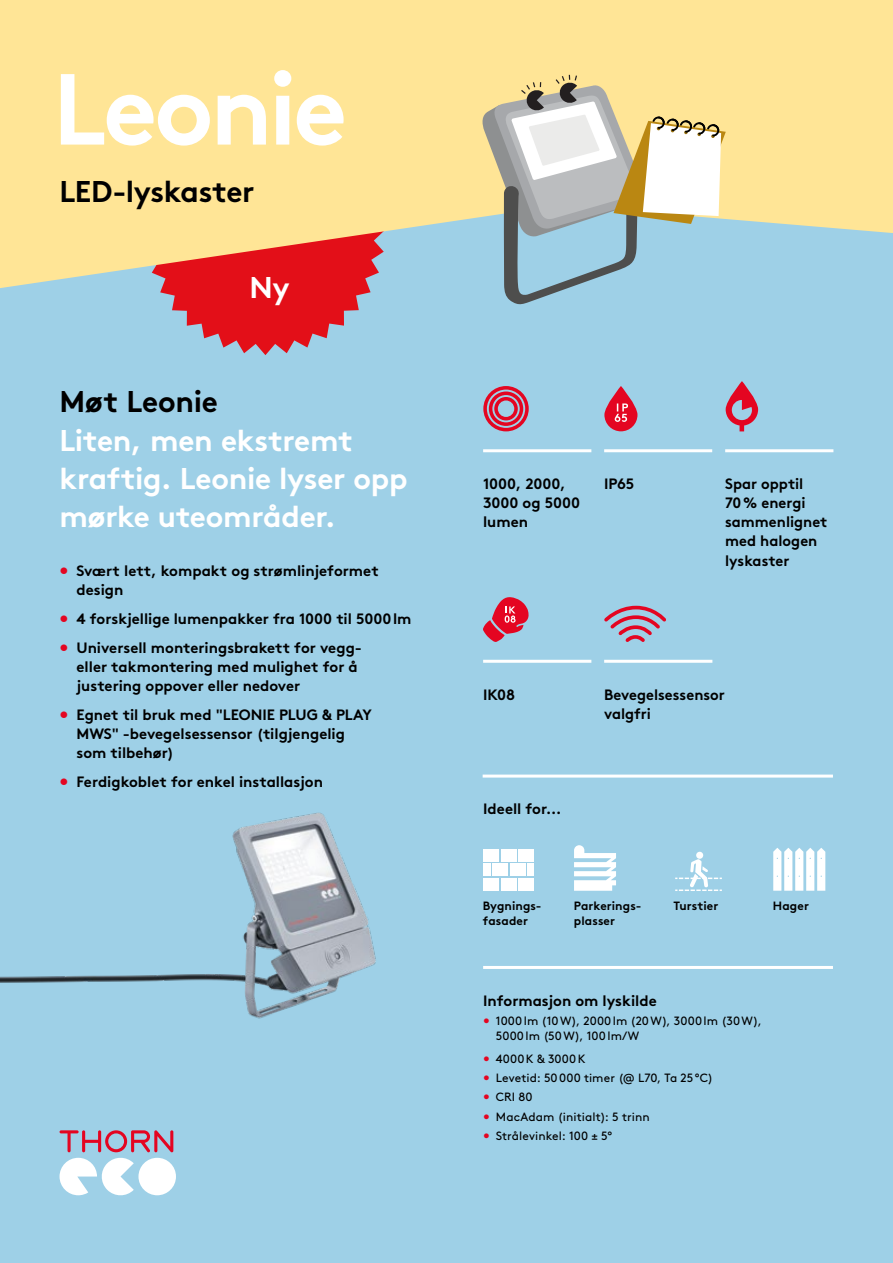
<style>
.page{position:relative;width:893px;height:1263px;background:#9ed0e7}
.page>*{position:absolute;margin:0;border:0;box-sizing:border-box;transform-origin:0 0}
.t1{font:700 100.65px "Brown";letter-spacing:-.035em;color:#fff}
.t2{font:700 30px/38.2px "Brown";letter-spacing:-.01em;color:#fff}
.t3{font:700 30px "Brown";letter-spacing:-.01em;color:#000}
.t4{font:700 15px/19.2px "Brown";color:#000}
.t5{font:12px/14.9px "Brown";letter-spacing:.01em;color:#000}
.t6{font:700 12px/14.9px "Brown";letter-spacing:.01em;color:#000}
.s1{color:#e40521}
</style>
<div class="page">
<svg style="left:160px;top:288px;width:211px;height:67px"></svg>
<svg style="left:0;top:0;width:893px;height:288px;fill:#ffe596"></svg>
<hr style="left:483px;top:966px;width:350px;height:3px;background:#fff">
<hr style="left:483px;top:774px;width:350px;height:3px;background:#fff">
<svg style="left:483px;top:386px;width:46px;height:45px"></svg>
<svg style="left:726px;top:381px;width:32px;height:50px"></svg>
<svg style="left:604px;top:605px;width:62px;height:37px"></svg>
<hr style="left:725px;top:449px;width:108px;height:3px;background:#fff">
<hr style="left:604px;top:660px;width:108px;height:3px;background:#fff">
<hr style="left:604px;top:449px;width:108px;height:3px;background:#fff">
<hr style="left:483px;top:449px;width:108px;height:3px;background:#fff">
<hr style="left:483px;top:660px;width:108px;height:3px;background:#fff">
<svg style="left:483px;top:597px;width:46px;height:45px"></svg>
<div style="left:501px;top:849px;width:15px;height:13px;background:#fff"></div>
<div style="left:493px;top:864px;width:15px;height:12px;background:#fff"></div>
<div style="left:483px;top:849px;width:16px;height:13px;background:#fff"></div>
<div style="left:510px;top:864px;width:16px;height:12px;background:#fff"></div>
<div style="left:528px;top:864px;width:6px;height:12px;background:#fff"></div>
<div style="left:518px;top:849px;width:16px;height:13px;background:#fff"></div>
<div style="left:483px;top:878px;width:16px;height:13px;background:#fff"></div>
<div style="left:501px;top:878px;width:15px;height:13px;background:#fff"></div>
<div style="left:518px;top:878px;width:16px;height:13px;background:#fff"></div>
<div style="left:483px;top:864px;width:7px;height:12px;background:#fff"></div>
<svg style="left:574px;top:845px;width:42px;height:46px"></svg>
<div style="left:696px;top:852px;width:7px;height:7px;background:#fff;border-radius:50%"></div>
<svg style="left:675px;top:859px;width:47px;height:32px"></svg>
<svg style="left:604px;top:386px;width:33px;height:45px"></svg>
<svg style="left:615px;top:403px;width:13px;height:19px"></svg>
<svg style="left:773px;top:848px;width:52px;height:43px"></svg>
<svg style="left:481px;top:75px;width:245px;height:230px"></svg>
<img style="left:0;top:812px;width:376px;height:207px">
<div style="left:138px;top:1158px;width:38px;height:37px;background:#fff;border-radius:50%"></div>
<svg style="left:60px;top:1130px;width:113px;height:65px"></svg>
<h1 class="t1" style="left:53px;top:28px;width:296px">Leonie</h1>
<h2 class="t3" style="left:60px;top:167px;width:197px">LED-lyskaster</h2>
<h2 class="t2" style="left:250px;top:265px;width:42px">Ny</h2>
<h2 class="t3" style="left:60px;top:378px;width:160px">Møt Leonie</h2>
<h2 class="t2" style="left:60px;top:418px;width:350px">Liten, men ekstremt kraftig. Leonie lyser opp mørke uteområder.</h2>
<p class="t4" style="left:77px;top:560px;width:304px;text-indent:-17px"><span class="s1">•</span> Svært lett, kompakt og strømlinjeformet design</p>
<p class="t4" style="left:60px;top:608px;width:354px"><span class="s1">•</span> 4 forskjellige lumenpakker fra 1000 til 5000lm</p>
<p class="t4" style="left:77px;top:636px;width:287px;text-indent:-17px"><span class="s1">•</span> Universell monteringsbrakett for vegg&shy;eller takmontering med mulighet for å justering oppover eller nedover</p>
<p class="t4" style="left:77px;top:703px;width:297px;text-indent:-17px"><span class="s1">•</span> Egnet til bruk med "LEONIE PLUG &amp; PLAY<br>MWS" -bevegelsessensor (tilgjengelig som tilbehør)</p>
<p class="t4" style="left:60px;top:770px;width:265px"><span class="s1">•</span> Ferdigkoblet for enkel installasjon</p>
<p class="t4" style="left:483px;top:473px;width:98px">1000, 2000,<br>3000 og 5000 lumen</p>
<p class="t4" style="left:725px;top:473px;width:104px">Spar opptil<br>70% energi sammenlignet med halogen lyskaster</p>
<p class="t4" style="left:604px;top:473px;width:32px">IP65</p>
<p class="t4" style="left:483px;top:683px;width:33px">IK08</p>
<p class="t4" style="left:483px;top:798px;width:80px">Ideell for...</p>
<p class="t4" style="left:604px;top:683px;width:122px">Bevegelsessensor valgfri</p>
<p class="t6" style="left:483px;top:897px;width:60px">Bygnings&shy;fasader</p>
<p class="t6" style="left:773px;top:897px;width:38px">Hager</p>
<p class="t6" style="left:574px;top:897px;width:69px">Parkerings-</p>
<p class="t6" style="left:673px;top:897px;width:46px">Turstier</p>
<p class="t6" style="left:574px;top:912px;width:43px">plasser</p>
<p class="t4" style="left:483px;top:989px;width:175px">Informasjon om lyskilde</p>
<p class="t5" style="left:496px;top:1012px;width:267px;text-indent:-13px"><span class="s1">•</span> 1000lm (10W), 2000lm (20W), 3000lm (30W),<br>5000lm (50W), 100lm/W</p>
<p class="t5" style="left:483px;top:1050px;width:104px"><span class="s1">•</span> 4000K &amp; 3000K</p>
<p class="t5" style="left:483px;top:1070px;width:232px"><span class="s1">•</span> Levetid: 50000 timer (@ L70, Ta 25°C)</p>
<p class="t5" style="left:483px;top:1089px;width:51px"><span class="s1">•</span> CRI 80</p>
<p class="t5" style="left:483px;top:1108px;width:168px"><span class="s1">•</span> MacAdam (initialt): 5 trinn</p>
<p class="t5" style="left:483px;top:1127px;width:131px"><span class="s1">•</span> Strålevinkel: 100 ± 5°</p>
</div>
